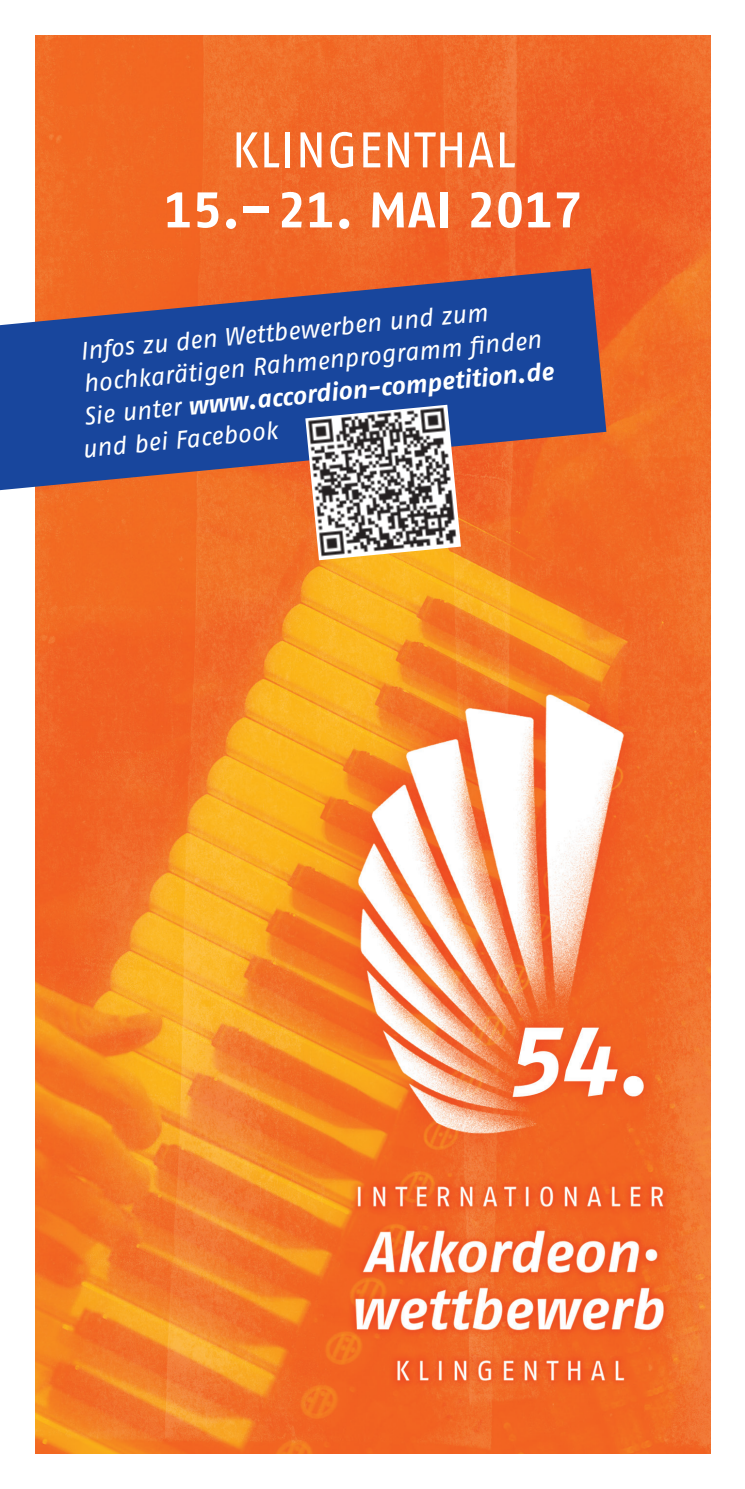
<style>
.page{position:relative;width:745px;height:1489px;background:#fff}
.page>*{position:absolute;margin:0;border:0;box-sizing:border-box;transform-origin:0 0}
.kleine_Ü{font:700 50px "Fago Pro";color:#fff}
.kleine_Ü-2{font:50px "Fago Pro";letter-spacing:.01em;color:#fff}
.kleine_Ü-3{font:italic 25px/33px "Fago No Regular Lf";color:#fff}
.s1{font-family:"Fago No Bold Lf"}
</style>
<div class="page">
<img style="left:35px;top:35px;width:674px;height:1418px">
<svg style="left:0;top:268px;width:606px;height:222px;fill:#18469d"></svg>
<img style="left:305px;top:405px;width:155px;height:155px">
<p class="kleine_Ü-2" style="left:231px;top:120px;width:286px">KLINGENTHAL</p>
<p class="kleine_Ü" style="left:164px;top:180px;width:420px">15.–21. MAI 2017</p>
<p class="kleine_Ü-3" style="left:75px;top:336px;width:473px;rotate:-6deg">Infos zu den Wettbewerben und zum hochkarätigen Rahmenprogramm fi nden<br>Sie unter <span class="s1">www.accordion-competition.de</span></p>
<p class="kleine_Ü-3" style="left:80px;top:433px;width:198px;rotate:-6deg">und bei Facebook</p>
</div>
